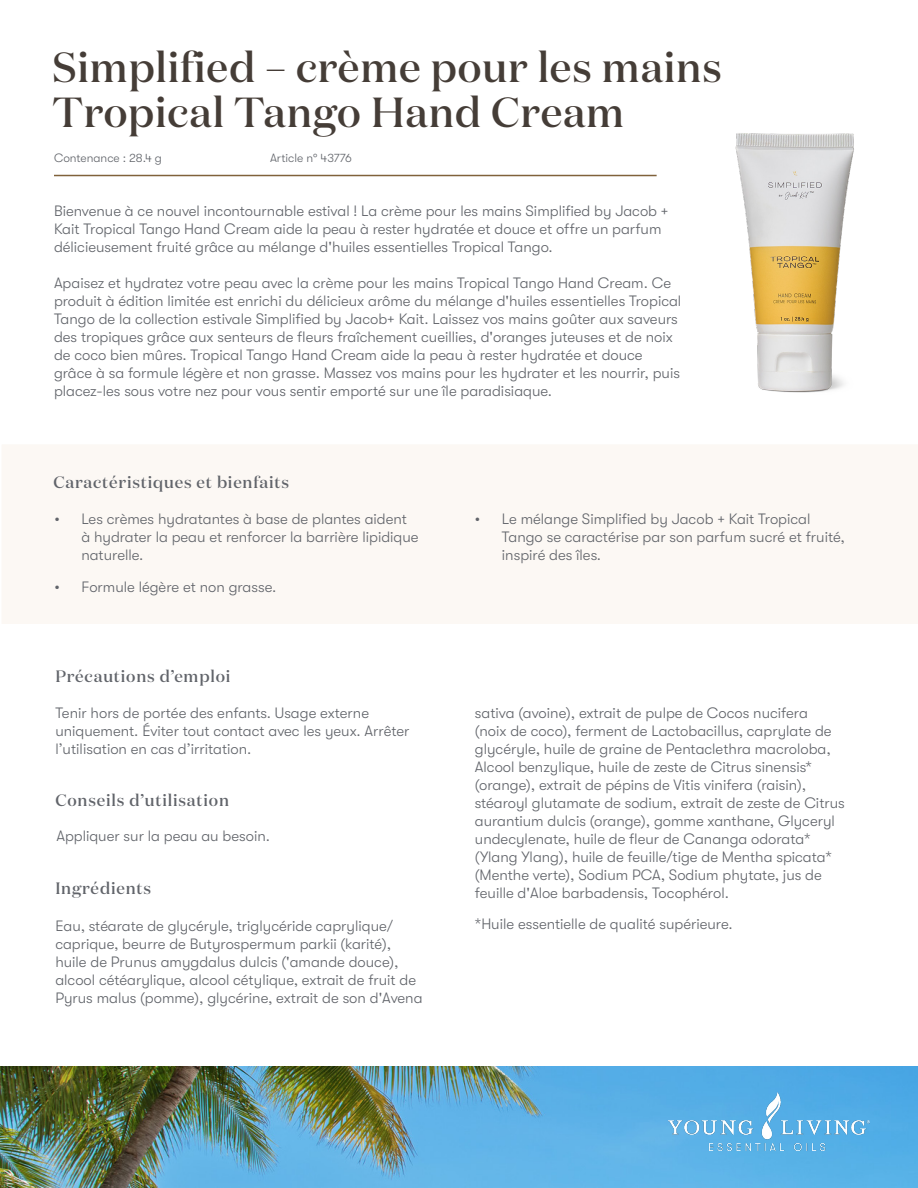
<style>
.page{position:relative;width:918px;height:1188px;background:#fff}
.page>*{position:absolute;margin:0;border:0;box-sizing:border-box;transform-origin:0 0}
.t1{font:500 42px/45px "Domaine Display";letter-spacing:.02em;color:#453d37}
.t2{font:500 16.5px "Domaine Display";letter-spacing:.05em;color:#61646a}
.t3{font:300 15px/18px "GT Walsheim Pro";color:#61646a}
.t4{font:300 12px "GT Walsheim Pro";color:#61646a}
</style>
<div class="page">
<img style="left:0;top:1067px;width:918px;height:121px">
<div style="left:2px;top:445px;width:916px;height:179px;background:#fcf8f4"></div>
<img style="left:669px;top:1093px;width:200px;height:58px">
<hr style="left:54px;top:175px;width:603px;height:1px;background:#80623b">
<img style="left:617px;top:133px;width:237px;height:260px">
<h1 class="t1" style="left:52px;top:44px;width:671px">Simplified – crème pour les mains<br>Tropical Tango Hand Cream</h1>
<p class="t4" style="left:54px;top:151px;width:110px">Contenance : 28.4 g</p>
<p class="t4" style="left:270px;top:151px;width:83px">Article n° 43776</p>
<p class="t3" style="left:54px;top:202px;width:616px">Bienvenue à ce nouvel incontournable estival ! La crème pour les mains Simplified by Jacob +<br>Kait Tropical Tango Hand Cream aide la peau à rester hydratée et douce et offre un parfum délicieusement fruité grâce au mélange d'huiles essentielles Tropical Tango.</p>
<p class="t3" style="left:54px;top:274px;width:629px">Apaisez et hydratez votre peau avec la crème pour les mains Tropical Tango Hand Cream. Ce produit à édition limitée est enrichi du délicieux arôme du mélange d'huiles essentielles Tropical Tango de la collection estivale Simplified by Jacob+ Kait. Laissez vos mains goûter aux saveurs des tropiques grâce aux senteurs de fleurs fraîchement cueillies, d'oranges juteuses et de noix de coco bien mûres. Tropical Tango Hand Cream aide la peau à rester hydratée et douce grâce à sa formule légère et non grasse. Massez vos mains pour les hydrater et les nourrir, puis placez-les sous votre nez pour vous sentir emporté sur une île paradisiaque.</p>
<p class="t2" style="left:53px;top:472px;width:237px">Caractéristiques et bienfaits</p>
<p class="t3" style="left:81px;top:510px;width:339px;text-indent:-27px">• Les crèmes hydratantes à base de plantes aident à hydrater la peau et renforcer la barrière lipidique naturelle.</p>
<p class="t3" style="left:54px;top:578px;width:223px">• Formule légère et non grasse.</p>
<p class="t2" style="left:55px;top:666px;width:177px">Précautions d’emploi</p>
<p class="t3" style="left:55px;top:704px;width:356px">Tenir hors de portée des enfants. Usage externe uniquement. Éviter tout contact avec les yeux. Arrêter l’utilisation en cas d’irritation.</p>
<p class="t2" style="left:55px;top:790px;width:175px">Conseils d’utilisation</p>
<p class="t3" style="left:56px;top:827px;width:215px">Appliquer sur la peau au besoin.</p>
<p class="t2" style="left:55px;top:878px;width:97px">Ingrédients</p>
<p class="t3" style="left:55px;top:917px;width:369px">Eau, stéarate de glycéryle, triglycéride caprylique/ caprique, beurre de Butyrospermum parkii (karité), huile de Prunus amygdalus dulcis ('amande douce), alcool cétéarylique, alcool cétylique, extrait de fruit de Pyrus malus (pomme), glycérine, extrait de son d'Avena</p>
<p class="t3" style="left:502px;top:510px;width:345px;text-indent:-27px">• Le mélange Simplified by Jacob + Kait Tropical<br>Tango se caractérise par son parfum sucré et fruité, inspiré des îles.</p>
<p class="t3" style="left:475px;top:704px;width:372px">sativa (avoine), extrait de pulpe de Cocos nucifera<br>(noix de coco), ferment de Lactobacillus, caprylate de glycéryle, huile de graine de Pentaclethra macroloba, Alcool benzylique, huile de zeste de Citrus sinensis* (orange), extrait de pépins de Vitis vinifera (raisin), stéaroyl glutamate de sodium, extrait de zeste de Citrus aurantium dulcis (orange), gomme xanthane, Glyceryl undecylenate, huile de fleur de Cananga odorata* (Ylang Ylang), huile de feuille/tige de Mentha spicata* (Menthe verte), Sodium PCA, Sodium phytate, jus de feuille d'Aloe barbadensis, Tocophérol.</p>
<p class="t3" style="left:475px;top:915px;width:259px">*Huile essentielle de qualité supérieure.</p>
</div>
